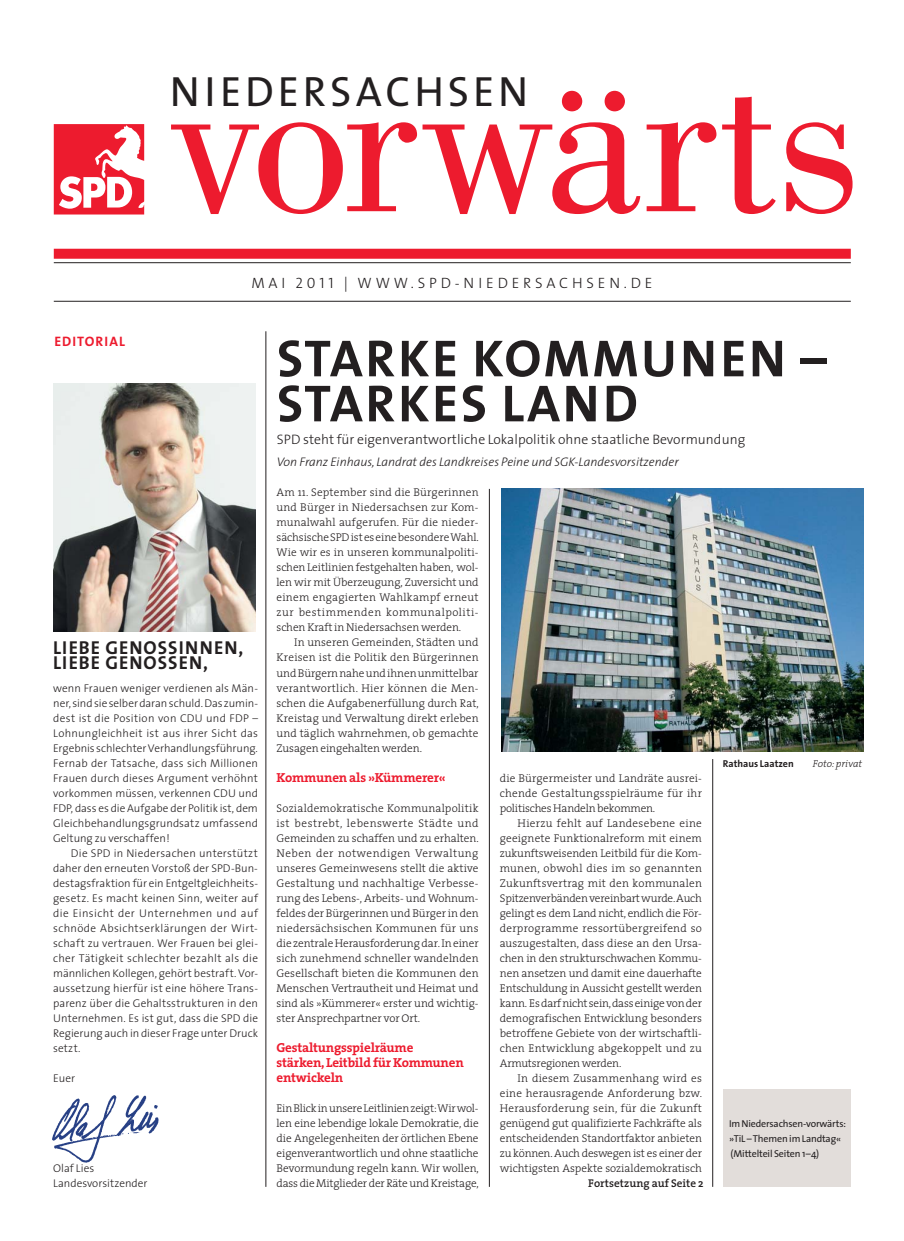
<style>
.page{position:relative;width:904px;height:1241px;background:#fff}
.page>*{position:absolute;margin:0;border:0;box-sizing:border-box;transform-origin:0 0}
.t1{font:218.75px "Bodoni";letter-spacing:-.01em;color:#ed1b2e}
.t2{font:700 52.5px/45px "The Sans";letter-spacing:.05em;color:#231f20}
.t3{font:42.5px "The Sans";letter-spacing:.09em;color:#231f20}
.t4{font:700 18.75px/15px "The Sans";letter-spacing:.055em;color:#231f20}
.t5{font:15px "The Sans Light Caps";letter-spacing:.255em;color:#231f20}
.t6{font:300 13.75px "The Sans";letter-spacing:.005em;color:#231f20}
.t7{font:700 13.75px "The Sans";letter-spacing:.08em;color:#ed1b2e}
.t8{font:700 13.12px/15px "The Serif";letter-spacing:-.015em;color:#ed1b2e}
.t9{font:italic 300 12.5px "The Sans";color:#231f20}
.t10{font:300 11.25px/15px "The Serif";letter-spacing:-.005em;color:#231f20;text-align:justify}
.t11{font:300 11.25px/15px "The Sans";letter-spacing:.005em;color:#231f20;text-align:justify}
.t12{font:600 11.25px "The Serif";letter-spacing:.005em;color:#231f20}
.t13{font:10px/15px "The Sans";letter-spacing:-.015em;color:#231f20}
.t14{font:700 10px "The Sans";color:#231f20}
.t15{font:italic 300 10px "The Serif";color:#231f20}
</style>
<div class="page">
<img style="left:501px;top:489px;width:362px;height:262px">
<hr style="left:266px;top:331px;width:1px;height:855px;background:#231f20">
<svg style="left:54px;top:124px;width:90px;height:90px"></svg>
<hr style="left:54px;top:262px;width:796px;height:1px;background:#231f20">
<hr style="left:54px;top:301px;width:796px;height:1px;background:#231f20">
<div style="left:54px;top:249px;width:796px;height:10px;background:#ed1b2e"></div>
<img style="left:53px;top:384px;width:202px;height:247px">
<img style="left:52px;top:1095px;width:107px;height:67px">
<hr style="left:489px;top:489px;width:1px;height:697px;background:#231f20">
<hr style="left:712px;top:759px;width:1px;height:427px;background:#231f20">
<div style="left:723px;top:1089px;width:127px;height:97px;background:#e2ddda"></div>
<h3 class="t3" style="left:170px;top:75px;width:360px">NIEDERSACHSEN</h3>
<h1 class="t1" style="left:167px;top:58px;width:696px">vorwärts</h1>
<p class="t7" style="left:54px;top:334px;width:72px">EDITORIAL</p>
<h3 class="t5" style="left:251px;top:273px;width:402px">MAI 2011 | WWW.SPD-NIEDERSACHSEN.DE</h3>
<h2 class="t2" style="left:277px;top:337px;width:551px">STARKE KOMMUNEN –<br>STARKES LAND</h2>
<p class="t6" style="left:277px;top:434px;width:470px">SPD steht für eigenverantwortliche Lokalpolitik ohne staatliche Bevormundung</p>
<p class="t9" style="left:277px;top:457px;width:403px">Von Franz Einhaus, Landrat des Landkreises Peine und SGK-Landesvorsitzender</p>
<h3 class="t4" style="left:53px;top:640px;width:192px">LIEBE GENOSSINNEN,<br>LIEBE GENOSSEN,</h3>
<p class="t11" style="left:53px;top:681px;width:206px">wenn Frauen weniger verdienen als Män&shy;ner, sind sie selber daran schuld. Das zumin&shy;dest ist die Position von CDU und FDP – Lohnungleichheit ist aus ihrer Sicht das Ergebnis schlechter Verhandlungsführung.<br>Fernab der Tatsache, dass sich Millionen Frauen durch dieses Argument verhöhnt vorkommen müssen, verkennen CDU und FDP, dass es die Aufgabe der Politik ist, dem Gleichbehandlungsgrundsatz umfassend Geltung zu verschaffen!</p>
<p class="t11" style="left:53px;top:846px;width:206px;text-indent:18px">Die SPD in Niedersachen unterstützt daher den erneuten Vorstoß der SPD-Bun&shy;destagsfraktion für ein Entgeltgleichheits&shy;gesetz. Es macht keinen Sinn, weiter auf die Einsicht der Unternehmen und auf schnöde Absichtserklärungen der Wirt&shy;schaft zu vertrauen. Wer Frauen bei glei&shy;cher Tätigkeit schlechter bezahlt als die männlichen Kollegen, gehört bestraft. Vor&shy;aussetzung hierfür ist eine höhere Trans&shy;parenz über die Gehaltsstrukturen in den Unternehmen. Es ist gut, dass die SPD die Regierung auch in dieser Frage unter Druck setzt.</p>
<p class="t11" style="left:53px;top:1071px;width:24px">Euer</p>
<p class="t11" style="left:53px;top:1161px;width:96px">Olaf Lies<br>Landesvorsitzender</p>
<p class="t10" style="left:276px;top:485px;width:204px">Am 11. September sind die Bürgerinnen und Bürger in Niedersachsen zur Kom&shy;munalwahl aufgerufen. Für die nieder&shy;sächsische SPD ist es eine besondere Wahl.<br>Wie wir es in unseren kommunalpoliti&shy;schen Leitlinien festgehalten haben, wol&shy;len wir mit Überzeugung, Zuversicht und einem engagierten Wahlkampf erneut zur bestimmenden kommunalpoliti&shy;schen Kraft in Niedersachsen werden.</p>
<p class="t10" style="left:276px;top:635px;width:204px;text-indent:18px">In unseren Gemeinden, Städten und Kreisen ist die Politik den Bürgerinnen und Bürgern nahe und ihnen unmittelbar verantwortlich. Hier können die Men&shy;schen die Aufgabenerfüllung durch Rat, Kreistag und Verwaltung direkt erleben und täglich wahrnehmen, ob gemachte Zusagen eingehalten werden.</p>
<p class="t8" style="left:276px;top:770px;width:171px">Kommunen als »Kümmerer«</p>
<p class="t10" style="left:276px;top:800px;width:204px">Sozialdemokratische Kommunalpolitik ist bestrebt, lebenswerte Städte und Gemeinden zu schaffen und zu erhalten.<br>Neben der notwendigen Verwaltung unseres Gemeinwesens stellt die aktive Gestaltung und nachhaltige Verbesse&shy;rung des Lebens-, Arbeits- und Wohnum&shy;feldes der Bürgerinnen und Bürger in den niedersächsischen Kommunen für uns die zentrale Herausforderung dar. In einer sich zunehmend schneller wandelnden Gesellschaft bieten die Kommunen den Menschen Vertrautheit und Heimat und sind als »Kümmerer« erster und wichtig&shy;ster Ansprechpartner vor Ort.</p>
<p class="t8" style="left:276px;top:1040px;width:189px">Gestaltungsspielräume stärken, Leitbild für Kommunen entwickeln</p>
<p class="t10" style="left:276px;top:1100px;width:204px">Ein Blick in unsere Leitlinien zeigt: Wir wol&shy;len eine lebendige lokale Demokratie, die die Angelegenheiten der örtlichen Ebene eigenverantwortlich und ohne staatliche Bevormundung regeln kann. Wir wollen, dass die Mitglieder der Räte und Kreistage,</p>
<p class="t10" style="left:500px;top:770px;width:203px">die Bürgermeister und Landräte ausrei&shy;chende Gestaltungsspielräume für ihr politisches Handeln bekommen.</p>
<p class="t10" style="left:500px;top:815px;width:204px;text-indent:18px">Hierzu fehlt auf Landesebene eine geeignete Funktionalreform mit einem zukunftsweisenden Leitbild für die Kom&shy;munen, obwohl dies im so genannten Zukunftsvertrag mit den kommunalen Spitzenverbänden vereinbart wurde. Auch gelingt es dem Land nicht, endlich die För&shy;derprogramme ressortübergreifend so auszugestalten, dass diese an den Ursa&shy;chen in den strukturschwachen Kommu&shy;nen ansetzen und damit eine dauerhafte Entschuldung in Aussicht gestellt werden kann. Es darf nicht sein, dass einige von der demografischen Entwicklung besonders betroffene Gebiete von der wirtschaftli&shy;chen Entwicklung abgekoppelt und zu Armutsregionen werden.</p>
<p class="t10" style="left:500px;top:1070px;width:204px;text-indent:18px">In diesem Zusammenhang wird es eine herausragende Anforderung bzw.<br>Herausforderung sein, für die Zukunft genügend gut qualifizierte Fachkräfte als entscheidenden Standortfaktor anbieten zu können. Auch deswegen ist es einer der wichtigsten Aspekte sozialdemokratisch</p>
<p class="t12" style="left:588px;top:1177px;width:117px">Fortsetzung auf Seite 2</p>
<p class="t14" style="left:723px;top:758px;width:72px">Rathaus Laatzen</p>
<p class="t15" style="left:813px;top:758px;width:51px">Foto: privat</p>
<p class="t13" style="left:729px;top:1116px;width:118px">Im Niedersachsen-vorwärts: »TiL – Themen im Landtag« (Mittelteil Seiten 1–4)</p>
</div>
